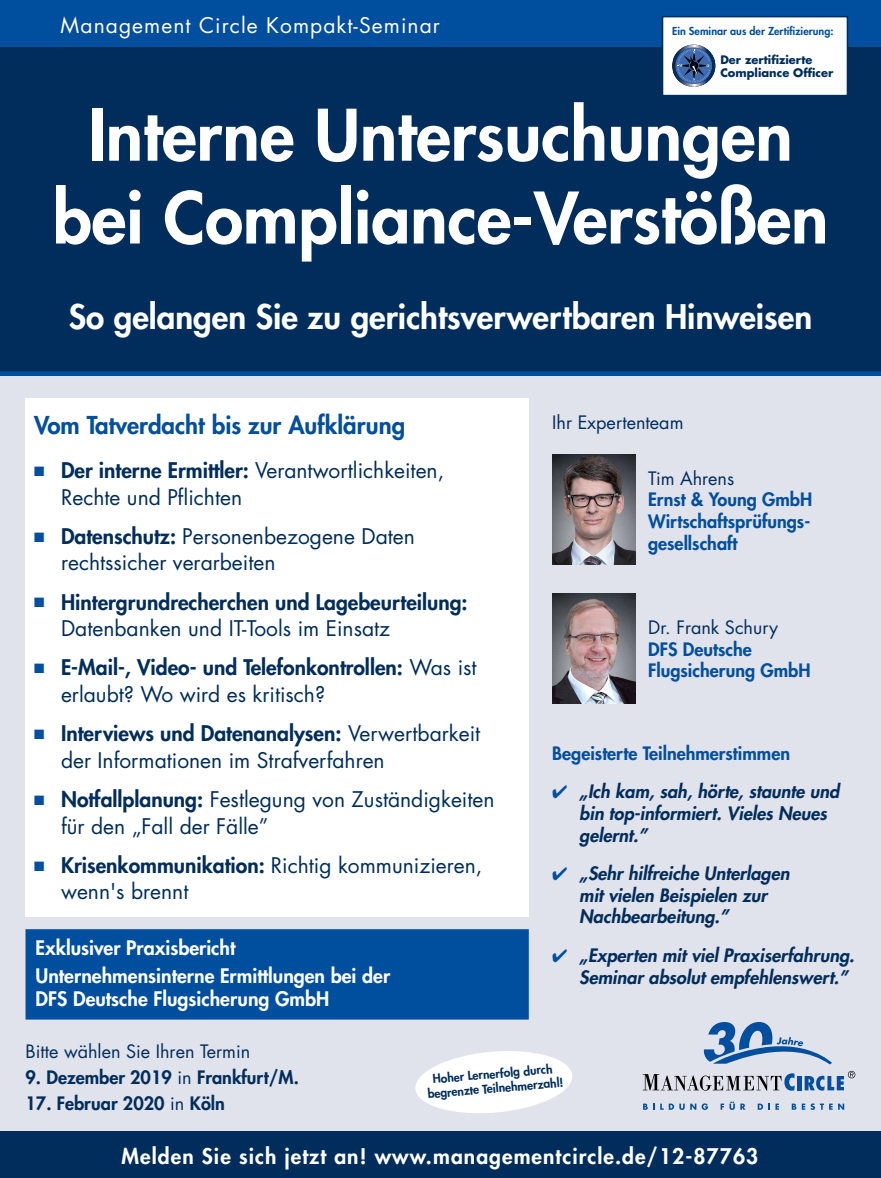
<style>
.page{position:relative;width:881px;height:1178px;background:#fff}
.page>*{position:absolute;margin:0;border:0;box-sizing:border-box;transform-origin:0 0}
.t1{font:800 69px/82.8px "Futura Std";color:#fff;text-align:center}
.t2{font:800 33px "Futura Std";color:#fff}
.t3{font:800 24px "Futura Std";color:#004e9e}
.t4{font:21px/26.5px "Futura Std";color:#002d5c}
.t5{font:800 21px/26.5px "Futura Std";color:#002d5c}
.t6{font:800 21px "Futura Std";letter-spacing:.05em;color:#fff}
.t7{font:21px "Futura Std";letter-spacing:.05em;color:#fff}
.t8{font:800 19.5px/27.6px "Futura Std";color:#fff}
.t9{font:italic 800 18px/21.6px "Futura Std";color:#002d5c}
.t10{font:800 18px/21.6px "Futura Std";color:#004e9e;text-align:justify}
.t11{font:18px "Futura Std";color:#002d5c}
.t12{font:800 18px "Futura Std";color:#002d5c}
.t13{font:800 12px/14.4px "Futura Std";color:#002d5c;text-align:center}
.t14{font:700 11.4px/13.6px "Futura Std";color:#002d5c}
.t15{font:800 10.65px "Futura Std";color:#004e9e}
.s1{color:#004e9e}
.s2{font-weight:800}
.s3{font-weight:400}
</style>
<div class="page">
<div style="left:0;top:16px;width:880px;height:394px;background:#002d5c"></div>
<div style="left:0;top:373px;width:880px;height:805px;background:#e0e2ec"></div>
<div style="left:0;top:1132px;width:880px;height:46px;background:#002d5c"></div>
<svg style="left:415px;top:1051px;width:157px;height:62px"></svg>
<div style="left:0;top:0;width:880px;height:47px;background:#004e9e"></div>
<svg style="left:0;top:371px;width:880px;height:5px;background:#004b99"></svg>
<div style="left:661px;top:16px;width:186px;height:80px;background:#fff;border:2px solid #002d5c"></div>
<svg style="left:672px;top:45px;width:43px;height:42px"></svg>
<div style="left:26px;top:398px;width:502px;height:518px;background:#fff"></div>
<div style="left:26px;top:930px;width:502px;height:89px;background:#004e9e"></div>
<div style="left:26px;top:929px;width:502px;height:90px;border:2px solid #004e9e"></div>
<img style="left:552px;top:593px;width:83px;height:110px">
<img style="left:552px;top:455px;width:83px;height:110px">
<hr style="left:797px;top:1076px;width:4px;height:14px;background:#004e9e">
<svg style="left:642px;top:1073px;width:152px;height:17px"></svg>
<svg style="left:804px;top:1071px;width:51px;height:19px"></svg>
<svg style="left:643px;top:1103px;width:11px;height:7px"></svg>
<svg style="left:660px;top:1103px;width:24px;height:7px"></svg>
<svg style="left:690px;top:1103px;width:17px;height:7px"></svg>
<svg style="left:720px;top:1103px;width:3px;height:7px"></svg>
<svg style="left:729px;top:1101px;width:5px;height:9px"></svg>
<svg style="left:740px;top:1103px;width:5px;height:7px"></svg>
<svg style="left:757px;top:1103px;width:5px;height:7px"></svg>
<svg style="left:775px;top:1103px;width:3px;height:7px"></svg>
<svg style="left:791px;top:1103px;width:52px;height:7px"></svg>
<svg style="left:703px;top:1022px;width:128px;height:42px"></svg>
<p class="t7" style="left:61px;top:12px;width:380px">Management Circle Kompakt-Seminar</p>
<p class="t15" style="left:672px;top:24px;width:163px">Ein Seminar aus der Zertifizierung:</p>
<p class="t14" style="left:720px;top:52px;width:114px">Der zertifizierte<br>Compliance Officer</p>
<h1 class="t1" style="left:53px;top:94px;width:777px">Interne Untersuchungen bei Compliance-Verstößen</h1>
<h2 class="t2" style="left:69px;top:296px;width:744px">So gelangen Sie zu gerichtsverwertbaren Hinweisen</h2>
<p class="t3" style="left:34px;top:410px;width:372px">Vom Tatverdacht bis zur Aufklärung</p>
<p class="t11" style="left:552px;top:411px;width:133px">Ihr Expertenteam</p>
<p class="t4" style="left:61px;top:457px;width:384px;text-indent:-27px"><span class="s1">■</span> <span class="s2">Der interne Ermittler:</span> Verantwortlichkeiten,<br>Rechte und Pflichten</p>
<p class="t4" style="left:61px;top:523px;width:355px;text-indent:-27px"><span class="s1">■</span> <span class="s2">Datenschutz:</span> Personenbezogene Daten rechtssicher verarbeiten</p>
<p class="t5" style="left:61px;top:588px;width:408px;text-indent:-27px"><span class="s1">■</span> Hintergrundrecherchen und Lagebeurteilung:<br><span class="s3">Datenbanken und IT-Tools im Einsatz</span></p>
<p class="t5" style="left:61px;top:654px;width:417px;text-indent:-27px"><span class="s1">■</span> E-Mail-, Video- und Telefonkontrollen: <span class="s3">Was ist erlaubt? Wo wird es kritisch?</span></p>
<p class="t4" style="left:61px;top:720px;width:420px;text-indent:-27px"><span class="s1">■</span> <span class="s2">Interviews und Datenanalysen:</span> Verwertbarkeit der Informationen im Strafverfahren</p>
<p class="t4" style="left:61px;top:786px;width:435px;text-indent:-27px"><span class="s1">■</span> <span class="s2">Notfallplanung:</span> Festlegung von Zuständigkeiten für den „Fall der Fälle”</p>
<p class="t4" style="left:61px;top:852px;width:422px;text-indent:-27px"><span class="s1">■</span> <span class="s2">Krisenkommunikation:</span> Richtig kommunizieren, wenn's brennt</p>
<p class="t11" style="left:648px;top:467px;width:88px">Tim Ahrens</p>
<p class="t10" style="left:648px;top:489px;width:165px">Ernst &amp; Young GmbH Wirtschaftsprüfungs&shy;gesellschaft</p>
<p class="t11" style="left:648px;top:616px;width:131px">Dr. Frank Schury</p>
<p class="t10" style="left:648px;top:638px;width:164px">DFS Deutsche<br>Flugsicherung GmbH</p>
<p class="t10" style="left:552px;top:742px;width:239px">Begeisterte Teilnehmerstimmen</p>
<p class="t9" style="left:579px;top:781px;width:261px;text-indent:-27px"><span class="s1">✔</span> „Ich kam, sah, hörte, staunte und bin top-informiert. Vieles Neues gelernt.”</p>
<p class="t9" style="left:579px;top:863px;width:212px;text-indent:-27px"><span class="s1">✔</span> „Sehr hilfreiche Unterlagen mit vielen Beispielen zur<br>Nachbearbeitung.”</p>
<p class="t9" style="left:579px;top:945px;width:276px;text-indent:-27px"><span class="s1">✔</span> „Experten mit viel Praxiserfahrung.<br>Seminar absolut empfehlenswert.”</p>
<p class="t8" style="left:36px;top:934px;width:356px">Exklusiver Praxisbericht<br>Unternehmensinterne Ermittlungen bei der</p>
<p class="t8" style="left:36px;top:985px;width:295px">DFS Deutsche Flugsicherung GmbH</p>
<p class="t11" style="left:26px;top:1040px;width:226px">Bitte wählen Sie Ihren Termin</p>
<p class="t12" style="left:26px;top:1066px;width:275px">9. Dezember 2019 <span class="s3">in</span> Frankfurt/M.</p>
<p class="t12" style="left:26px;top:1092px;width:201px">17. Februar 2020 <span class="s3">in</span> Köln</p>
<p class="t13" style="left:425px;top:1072px;width:138px;rotate:-5deg">Hoher Lernerfolg durch begrenzte Teilnehmerzahl!</p>
<p class="t6" style="left:121px;top:1143px;width:638px">Melden Sie sich jetzt an! www.managementcircle.de/12-87763</p>
</div>
